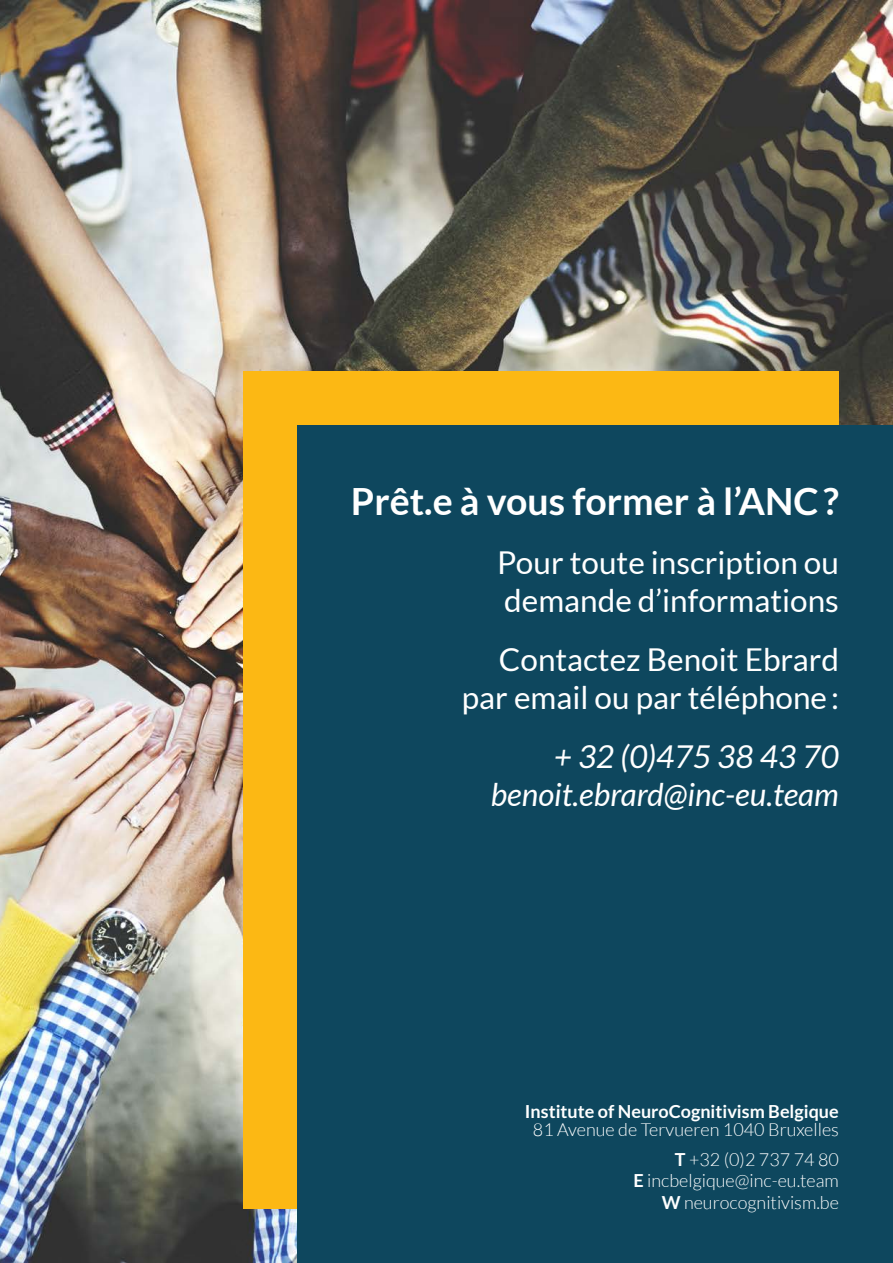
<style>
.page{position:relative;width:893px;height:1263px;background:#fff}
.page>*{position:absolute;margin:0;border:0;box-sizing:border-box;transform-origin:0 0}
.t1{font:700 37.5px "Lato";color:#fff}
.t2{font:31.5px "Lato";color:#fff}
.t3{font:italic 31.5px "Lato";color:#fff}
.t4{font:300 18px "Lato";color:#fff}
.t5{font:700 18px "Lato";color:#fff}
.s1{font-weight:700}
</style>
<div class="page">
<img style="left:0;top:0;width:893px;height:1263px">
<div style="left:243px;top:371px;width:595px;height:838px;background:linear-gradient(to right,#f9b715,#fdb914)"></div>
<div style="left:298px;top:425px;width:595px;height:838px;background:#0e475e"></div>
<p class="t1" style="left:351px;top:480px;width:489px">Prêt.e à vous former à l’ANC?</p>
<p class="t2" style="left:497px;top:545px;width:343px">Pour toute inscription ou</p>
<p class="t2" style="left:504px;top:583px;width:336px">demande d’informations</p>
<p class="t2" style="left:499px;top:642px;width:342px">Contactez Benoit Ebrard</p>
<p class="t2" style="left:462px;top:680px;width:379px">par email ou par téléphone:</p>
<p class="t3" style="left:554px;top:739px;width:287px">+ 32 (0)475 38 43 70</p>
<p class="t3" style="left:491px;top:777px;width:350px">benoit.ebrard@inc-eu.team</p>
<p class="t5" style="left:525px;top:1101px;width:315px">Institute of NeuroCognitivism Belgique</p>
<p class="t4" style="left:533px;top:1119px;width:308px">81 Avenue de Tervueren 1040 Bruxelles</p>
<p class="t4" style="left:675px;top:1150px;width:166px"><span class="s1">T</span> +32 (0)2 737 74 80</p>
<p class="t4" style="left:633px;top:1171px;width:207px"><span class="s1">E</span> incbelgique@inc-eu.team</p>
<p class="t4" style="left:662px;top:1193px;width:179px"><span class="s1">W</span> neurocognitivism.be</p>
</div>
